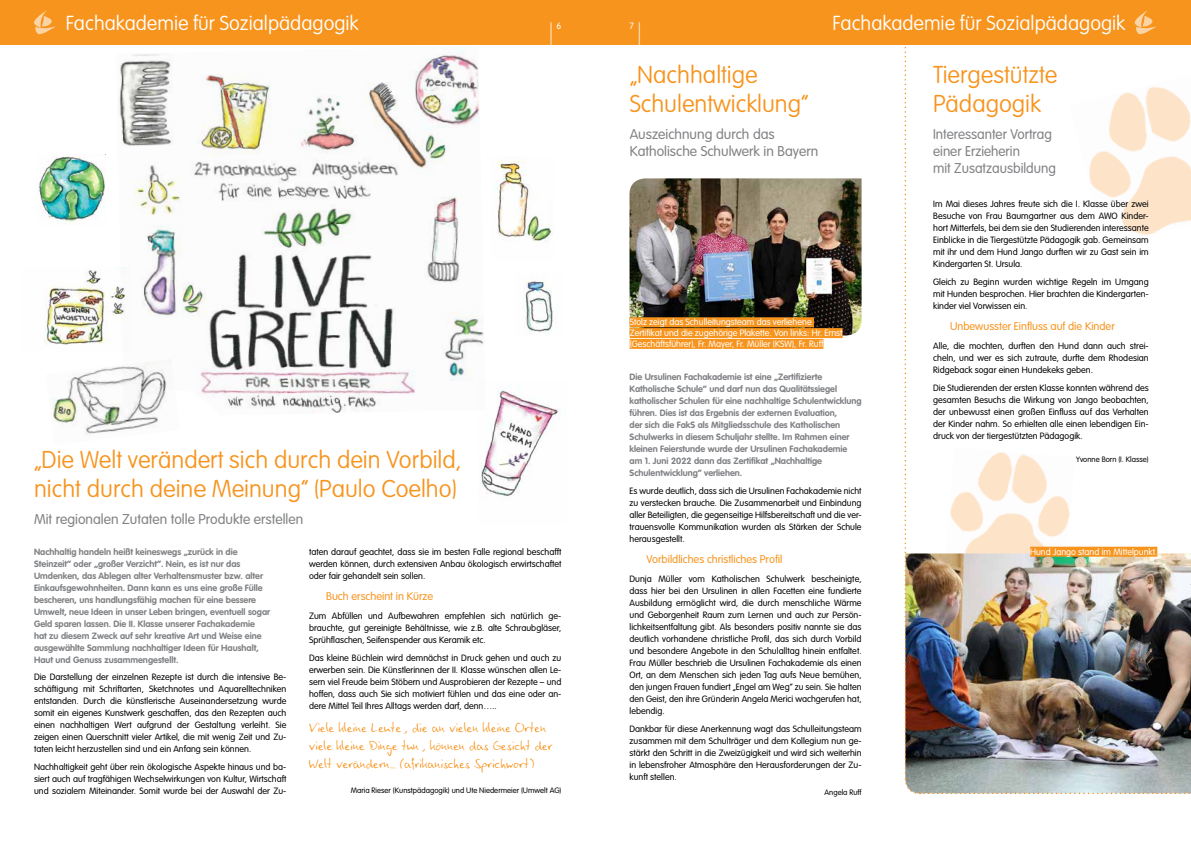
<style>
.page{position:relative;width:1191px;height:842px;background:#fff}
.page>*{position:absolute;margin:0;border:0;box-sizing:border-box;transform-origin:0 0}
.t1{font:100 24px/28.8px "VAG Rounded LT";color:#f7941e}
.t2{font:300 21.6px "VAG Rounded LT";color:#fff;scale:.42 1}
.t3{font:100 20px "VAG Rounded LT";color:#fff}
.t4{font:15px/18px "Ego LT";color:#f7941e}
.t5{font:300 14px/17px "VAG Rounded LT";color:#808285}
.t6{font:300 11px "VAG Rounded LT";color:#f7941e}
.t7{font:300 9px/12px "VAG Rounded LT";color:#000;text-align:justify}
.t8{font:700 9px/12px "VAG Rounded LT";color:#808285}
.t9{font:300 9px/10.8px "VAG Rounded LT";color:#fff}
.t10{font:300 7.7px "VAG Rounded LT";color:#000}
</style>
<div class="page">
<img style="left:119px;top:48px;width:365px;height:365px">
<svg style="left:180px;top:389px;width:42px;height:24px"></svg>
<div style="left:0;top:0;width:1191px;height:44px;background:#f7941e"></div>
<svg style="left:34px;top:10px;width:22px;height:24px"></svg>
<img style="left:903px;top:10px;width:288px;height:785px">
<img style="left:629px;top:178px;width:232px;height:157px">
<div style="left:629px;top:317px;width:185px;height:10px;background:#f7941e"></div>
<div style="left:629px;top:328px;width:213px;height:10px;background:#f7941e"></div>
<div style="left:629px;top:339px;width:194px;height:10px;background:#f7941e"></div>
<div style="left:1030px;top:547px;width:127px;height:10px;background:#f7941e"></div>
<img style="left:523px;top:279px;width:30px;height:55px">
<img style="left:39px;top:156px;width:67px;height:67px">
<img style="left:494px;top:156px;width:59px;height:86px">
<img style="left:51px;top:359px;width:129px;height:76px">
<img style="left:44px;top:267px;width:86px;height:85px">
<img style="left:479px;top:381px;width:80px;height:115px">
<h3 class="t3" style="left:66px;top:12px;width:294px">Fachakademie für Sozialpädagogik</h3>
<h2 class="t2" style="left:550px;top:19px;width:6px">|</h2>
<p class="t9" style="left:556px;top:21px;width:6px">6</p>
<p class="t9" style="left:629px;top:21px;width:6px">7</p>
<h2 class="t2" style="left:638px;top:19px;width:6px">|</h2>
<h3 class="t3" style="left:832px;top:12px;width:294px">Fachakademie für Sozialpädagogik</h3>
<h1 class="t1" style="left:933px;top:61px;width:126px">Tiergestützte<br>Pädagogik</h1>
<h3 class="t5" style="left:933px;top:126px;width:124px">Interessanter Vortrag einer Erzieherin<br>mit Zusatzausbildung</h3>
<p class="t7" style="left:933px;top:199px;width:217px">Im Mai dieses Jahres freute sich die I. Klasse über zwei Besuche von Frau Baumgartner aus dem AWO Kinder&shy;hort Mitterfels, bei dem sie den Studierenden interessante Einblicke in die Tiergestützte Pädagogik gab. Gemeinsam mit ihr und dem Hund Jango durften wir zu Gast sein im Kindergarten St. Ursula.</p>
<p class="t7" style="left:933px;top:276px;width:217px">Gleich zu Beginn wurden wichtige Regeln im Umgang mit Hunden besprochen. Hier brachten die Kindergarten&shy;kinder viel Vorwissen ein.</p>
<p class="t6" style="left:950px;top:320px;width:166px">Unbewusster Einfluss auf die Kinder</p>
<p class="t7" style="left:933px;top:340px;width:217px">Alle, die mochten, durften den Hund dann auch strei&shy;cheln, und wer es sich zutraute, durfte dem Rhodesian Ridgeback sogar einen Hundekeks geben.</p>
<p class="t7" style="left:933px;top:382px;width:217px">Die Studierenden der ersten Klasse konnten während des gesamten Besuchs die Wirkung von Jango beobachten, der unbewusst einen großen Einfluss auf das Verhalten der Kinder nahm. So erhielten alle einen lebendigen Ein&shy;druck von der tiergestützten Pädagogik.</p>
<p class="t10" style="left:1076px;top:455px;width:74px">Yvonne Born (I. Klasse)</p>
<h1 class="t1" style="left:629px;top:61px;width:180px">„Nachhaltige<br>Schulentwicklung“</h1>
<h3 class="t5" style="left:629px;top:126px;width:190px">Auszeichnung durch das<br>Katholische Schulwerk in Bayern</h3>
<p class="t9" style="left:629px;top:317px;width:214px">Stolz zeigt das Schulleitungsteam das verliehene<br>Zertifikat und die zugehörige Plakette. Von links: Hr. Ernst (Geschäftsführer), Fr. Mayer, Fr. Müller (KSW), Fr. Ruff</p>
<p class="t8" style="left:629px;top:372px;width:233px">Die Ursulinen Fachakademie ist eine „Zertifizierte Katholische Schule“ und darf nun das Qualitätssiegel katholischer Schulen für eine nachhaltige Schulentwicklung führen. Dies ist das Ergebnis der externen Evaluation,<br>der sich die FakS als Mitgliedsschule des Katholischen Schulwerks in diesem Schuljahr stellte. Im Rahmen einer kleinen Feierstunde wurde der Ursulinen Fachakademie am 1. Juni 2022 dann das Zertifikat „Nachhaltige Schulentwicklung“ verliehen.</p>
<p class="t7" style="left:629px;top:485px;width:233px">Es wurde deutlich, dass sich die Ursulinen Fachakademie nicht zu verstecken brauche. Die Zusammenarbeit und Einbindung aller Beteiligten, die gegenseitige Hilfsbereitschaft und die ver&shy;trauensvolle Kommunikation wurden als Stärken der Schule herausgestellt.</p>
<p class="t6" style="left:646px;top:553px;width:137px">Vorbildliches christliches Profil</p>
<p class="t7" style="left:629px;top:573px;width:233px">Dunja Müller vom Katholischen Schulwerk bescheinigte, dass hier bei den Ursulinen in allen Facetten eine fundierte Ausbildung ermöglicht wird, die durch menschliche Wärme und Geborgenheit Raum zum Lernen und auch zur Persön&shy;lichkeitsentfaltung gibt. Als besonders positiv nannte sie das deutlich vorhandene christliche Profil, das sich durch Vorbild und besondere Angebote in den Schulalltag hinein entfaltet.<br>Frau Müller beschrieb die Ursulinen Fachakademie als einen Ort, an dem Menschen sich jeden Tag aufs Neue bemühen, den jungen Frauen fundiert „Engel am Weg“ zu sein. Sie halten den Geist, den ihre Gründerin Angela Merici wachgerufen hat, lebendig.</p>
<p class="t7" style="left:629px;top:723px;width:234px">Dankbar für diese Anerkennung wagt das Schulleitungsteam zusammen mit dem Schulträger und dem Kollegium nun ge&shy;stärkt den Schritt in die Zweizügigkeit und wird sich weiterhin in lebensfroher Atmosphäre den Herausforderungen der Zu&shy;kunft stellen.</p>
<p class="t10" style="left:824px;top:788px;width:39px">Angela Ruff</p>
<h1 class="t1" style="left:34px;top:446px;width:429px">„Die Welt verändert sich durch dein Vorbild, nicht durch deine Meinung“ (Paulo Coelho)</h1>
<h3 class="t5" style="left:34px;top:511px;width:271px">Mit regionalen Zutaten tolle Produkte erstellen</h3>
<p class="t8" style="left:34px;top:546px;width:205px">Nachhaltig handeln heißt keineswegs „zurück in die</p>
<p class="t9" style="left:1030px;top:546px;width:129px">Hund Jango stand im Mittelpunkt.</p>
<p class="t8" style="left:34px;top:558px;width:238px">Steinzeit“ oder „großer Verzicht“. Nein, es ist nur das Umdenken, das Ablegen alter Verhaltensmuster bzw. alter Einkaufsgewohnheiten. Dann kann es uns eine große Fülle bescheren, uns handlungsfähig machen für eine bessere Umwelt, neue Ideen in unser Leben bringen, eventuell sogar Geld sparen lassen. Die II. Klasse unserer Fachakademie<br>hat zu diesem Zweck auf sehr kreative Art und Weise eine ausgewählte Sammlung nachhaltiger Ideen für Haushalt, Haut und Genuss zusammengestellt.</p>
<p class="t7" style="left:34px;top:671px;width:254px">Die Darstellung der einzelnen Rezepte ist durch die intensive Be&shy;schäftigung mit Schriftarten, Sketchnotes und Aquarelltechniken entstanden. Durch die künstlerische Auseinandersetzung wurde somit ein eigenes Kunstwerk geschaffen, das den Rezepten auch einen nachhaltigen Wert aufgrund der Gestaltung verleiht. Sie zeigen einen Querschnitt vieler Artikel, die mit wenig Zeit und Zu&shy;taten leicht herzustellen sind und ein Anfang sein können.</p>
<p class="t7" style="left:34px;top:761px;width:254px">Nachhaltigkeit geht über rein ökologische Aspekte hinaus und ba&shy;siert auch auf tragfähigen Wechselwirkungen von Kultur, Wirtschaft und sozialem Miteinander. Somit wurde bei der Auswahl der Zu-</p>
<p class="t7" style="left:309px;top:546px;width:254px">taten darauf geachtet, dass sie im besten Falle regional beschafft werden können, durch extensiven Anbau ökologisch erwirtschaftet oder fair gehandelt sein sollen.</p>
<p class="t6" style="left:326px;top:590px;width:108px">Buch erscheint in Kürze</p>
<p class="t7" style="left:309px;top:610px;width:254px">Zum Abfüllen und Aufbewahren empfehlen sich natürlich ge&shy;brauchte, gut gereinigte Behältnisse, wie z.B. alte Schraubgläser, Sprühflaschen, Seifenspender aus Keramik etc.</p>
<p class="t7" style="left:309px;top:652px;width:254px">Das kleine Büchlein wird demnächst in Druck gehen und auch zu erwerben sein. Die Künstlerinnen der II. Klasse wünschen allen Le&shy;sern viel Freude beim Stöbern und Ausprobieren der Rezepte – und hoffen, dass auch Sie sich motiviert fühlen und das eine oder an&shy;dere Mittel Teil Ihres Alltags werden darf, denn…..</p>
<h3 class="t4" style="left:309px;top:718px;width:245px">Viele kleine Leute, die an vielen kleine Orten viele kleine Dinge tun, können das Gesicht der<br>Welt verändern… (afrikanisches Sprichwort)</h3>
<p class="t10" style="left:351px;top:786px;width:212px">Maria Rieser (Kunstpädagogik) und Ute Niedermeier (Umwelt AG)</p>
</div>
